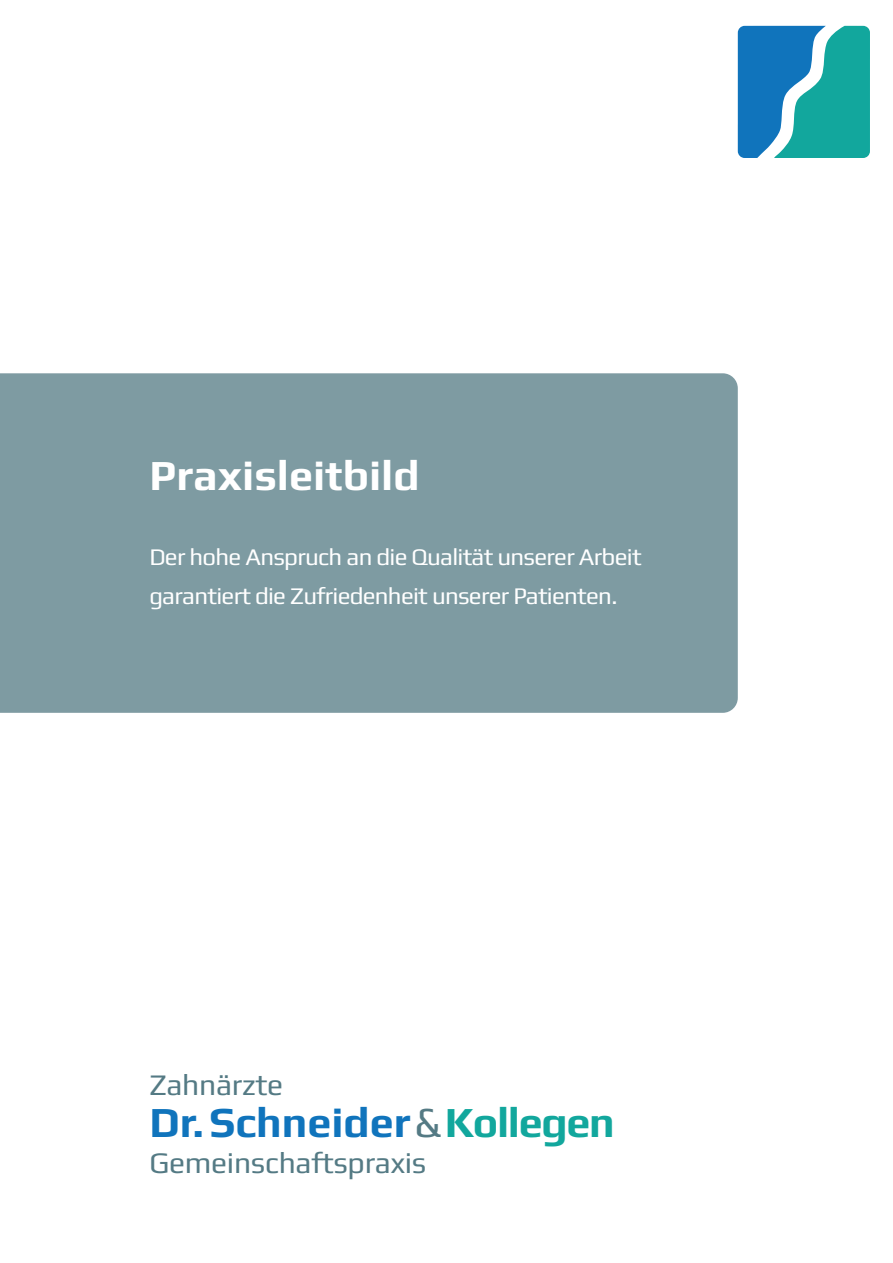
<style>
.page{position:relative;width:893px;height:1263px;background:#fff}
.page>*{position:absolute;margin:0;border:0;box-sizing:border-box;transform-origin:0 0}
.t1{font:700 43.05px "Play";color:#1074bc}
.t2{font:700 43.05px "Play";color:#fff}
.t3{font:30px "Play";letter-spacing:-.01em;color:#547a84}
.t4{font:24px/39px "Play";letter-spacing:-.03em;color:#fff}
.s1{font-weight:400;color:#547a84}
.s2{color:#12a79d}
</style>
<div class="page">
<div style="left:0;top:373px;width:738px;height:340px;background:#7e9ba2"></div>
<svg style="left:738px;top:26px;width:132px;height:132px;background:#2c9bb5"></svg>
<h1 class="t2" style="left:149px;top:450px;width:272px">Praxisleitbild</h1>
<p class="t4" style="left:149px;top:537px;width:494px">Der hohe Anspruch an die Qualität unserer Arbeit garantiert die Zufriedenheit unserer Patienten.</p>
<p class="t3" style="left:149px;top:1067px;width:135px">Zahnärzte</p>
<h1 class="t1" style="left:149px;top:1097px;width:467px">Dr.Schneider<span class="s1">&amp;</span><span class="s2">Kollegen</span></h1>
<p class="t3" style="left:149px;top:1145px;width:279px">Gemeinschaftspraxis</p>
</div>
